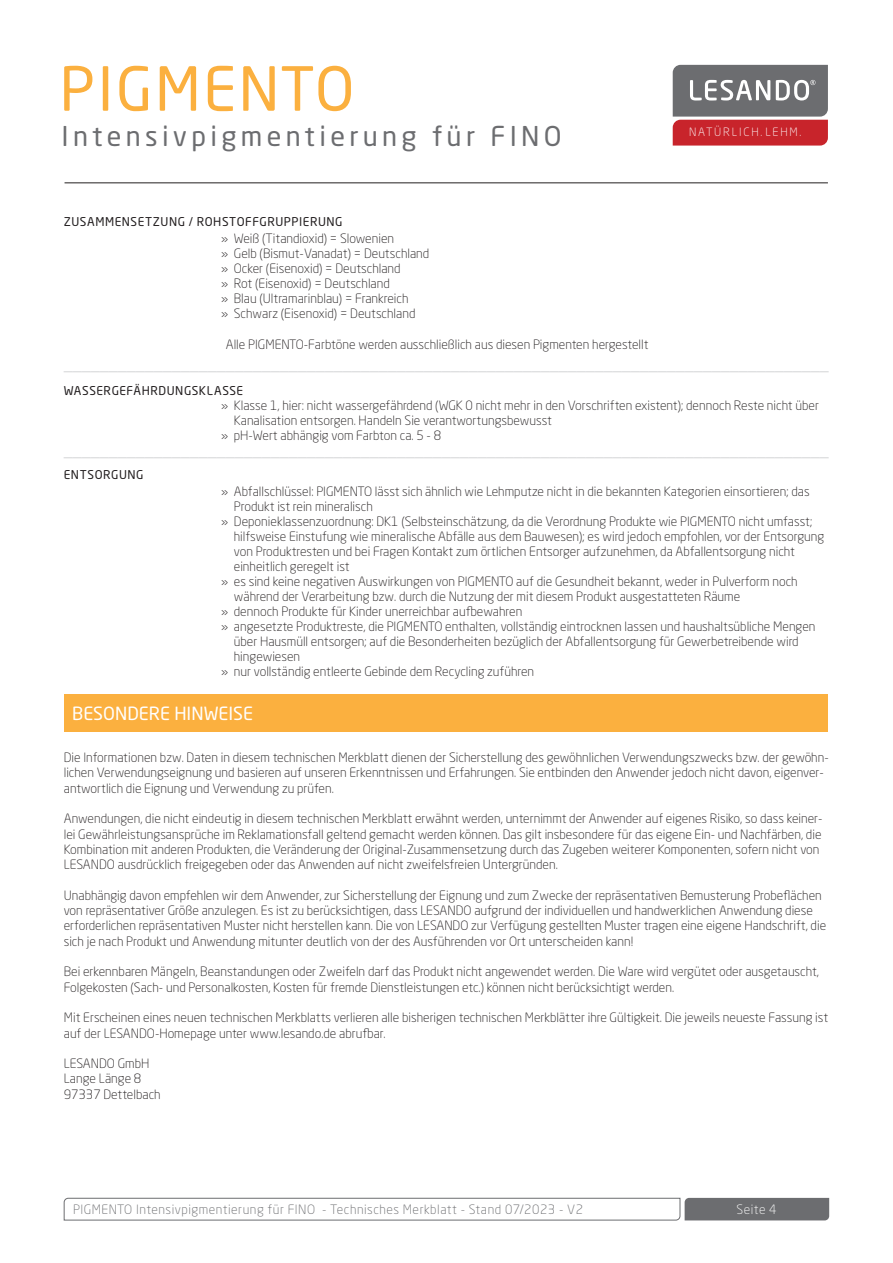
<style>
.page{position:relative;width:893px;height:1263px;background:#fff}
.page>*{position:absolute;margin:0;border:0;box-sizing:border-box;transform-origin:0 0}
.t1{font:60px "Neo Sans Pro";letter-spacing:.04em;color:#fbb03f}
.t2{font:27px "Neo Sans Pro";letter-spacing:.16em;color:#6c6d70}
.t3{font:18px "Minion Pro";color:#d1d2d4}
.t4{font:18px "Neo Sans Pro";color:#fff}
.t5{font:300 12.75px/15.3px "Neo Sans Pro";color:#231f20}
.t6{font:300 12.75px "Neo Sans Pro";letter-spacing:.04em;color:#6c6d70}
.t7{font:300 12.75px "Neo Sans Pro";letter-spacing:.04em;color:#fff}
.t8{font:12px "Neo Sans Pro";letter-spacing:.045em;color:#231f20}
.t9{font:300 11.4px "Neo Sans Pro";letter-spacing:.16em;color:#fff}
</style>
<div class="page">
<svg style="left:673px;top:65px;width:155px;height:81px;background:#9b686b"></svg>
<svg style="left:63px;top:1197px;width:766px;height:24px"></svg>
<hr style="left:65px;top:182px;width:763px;height:1px;background:#231f20">
<div style="left:64px;top:694px;width:764px;height:37px;background:#fbb03f"></div>
<h1 class="t1" style="left:60px;top:52px;width:296px">PIGMENTO</h1>
<h2 class="t2" style="left:62px;top:120px;width:502px">Intensivpigmentierung für FINO</h2>
<p class="t9" style="left:689px;top:125px;width:114px">NATÜRLICH.LEHM.</p>
<p class="t8" style="left:64px;top:214px;width:280px">ZUSAMMENSETZUNG / ROHSTOFFGRUPPIERUNG</p>
<p class="t5" style="left:221px;top:231px;width:210px">» Weiß (Titandioxid) = Slowenien<br>» Gelb (Bismut-Vanadat) = Deutschland » Ocker (Eisenoxid) = Deutschland<br>» Rot (Eisenoxid) = Deutschland<br>» Blau (Ultramarinblau) = Frankreich<br>» Schwarz (Eisenoxid) = Deutschland</p>
<p class="t5" style="left:226px;top:336px;width:424px">Alle PIGMENTO-Farbtöne werden ausschließlich aus diesen Pigmenten hergestellt</p>
<h3 class="t3" style="left:64px;top:353px;width:767px">_____________________________________________________________________________________</h3>
<p class="t8" style="left:64px;top:383px;width:181px">WASSERGEFÄHRDUNGSKLASSE</p>
<p class="t5" style="left:221px;top:398px;width:599px">» Klasse 1, hier: nicht wassergefährdend (WGK 0 nicht mehr in den Vorschriften existent); dennoch Reste nicht über</p>
<p class="t5" style="left:234px;top:413px;width:320px">Kanalisation entsorgen. Handeln Sie verantwortungsbewusst</p>
<p class="t5" style="left:221px;top:428px;width:222px">» pH-Wert abhängig vom Farbton ca. 5 - 8</p>
<h3 class="t3" style="left:64px;top:438px;width:767px">_____________________________________________________________________________________</h3>
<p class="t8" style="left:64px;top:467px;width:81px">ENTSORGUNG</p>
<p class="t5" style="left:221px;top:483px;width:590px">» Abfallschlüssel: PIGMENTO lässt sich ähnlich wie Lehmputze nicht in die bekannten Kategorien einsortieren; das</p>
<p class="t5" style="left:234px;top:498px;width:140px">Produkt ist rein mineralisch</p>
<p class="t5" style="left:221px;top:513px;width:593px">» Deponieklassenzuordnung: DK1 (Selbsteinschätzung, da die Verordnung Produkte wie PIGMENTO nicht umfasst;</p>
<p class="t5" style="left:234px;top:528px;width:592px">hilfsweise Einstufung wie mineralische Abfälle aus dem Bauwesen); es wird jedoch empfohlen, vor der Entsorgung</p>
<p class="t5" style="left:234px;top:543px;width:563px">von Produktresten und bei Fragen Kontakt zum örtlichen Entsorger aufzunehmen, da Abfallentsorgung nicht</p>
<p class="t5" style="left:234px;top:558px;width:117px">einheitlich geregelt ist</p>
<p class="t5" style="left:221px;top:573px;width:578px">» es sind keine negativen Auswirkungen von PIGMENTO auf die Gesundheit bekannt, weder in Pulverform noch</p>
<p class="t5" style="left:234px;top:588px;width:508px">während der Verarbeitung bzw. durch die Nutzung der mit diesem Produkt ausgestatteten Räume</p>
<p class="t5" style="left:221px;top:603px;width:303px">» dennoch Produkte für Kinder unerreichbar aufbewahren</p>
<p class="t5" style="left:221px;top:618px;width:596px">» angesetzte Produktreste, die PIGMENTO enthalten, vollständig eintrocknen lassen und haushaltsübliche Mengen</p>
<p class="t5" style="left:234px;top:633px;width:566px">über Hausmüll entsorgen; auf die Besonderheiten bezüglich der Abfallentsorgung für Gewerbetreibende wird</p>
<p class="t5" style="left:234px;top:648px;width:68px">hingewiesen</p>
<p class="t5" style="left:221px;top:663px;width:315px">» nur vollständig entleerte Gebinde dem Recycling zuführen</p>
<h3 class="t4" style="left:72px;top:702px;width:182px">BESONDERE HINWEISE</h3>
<p class="t5" style="left:64px;top:750px;width:766px">Die Informationen bzw. Daten in diesem technischen Merkblatt dienen der Sicherstellung des gewöhnlichen Verwendungszwecks bzw. der gewöhn&shy;lichen Verwendungseignung und basieren auf unseren Erkenntnissen und Erfahrungen. Sie entbinden den Anwender jedoch nicht davon, eigenver&shy;antwortlich die Eignung und Verwendung zu prüfen.</p>
<p class="t5" style="left:64px;top:811px;width:760px">Anwendungen, die nicht eindeutig in diesem technischen Merkblatt erwähnt werden, unternimmt der Anwender auf eigenes Risiko, so dass keiner&shy;lei Gewährleistungsansprüche im Reklamationsfall geltend gemacht werden können. Das gilt insbesondere für das eigene Ein- und Nachfärben, die Kombination mit anderen Produkten, die Veränderung der Original-Zusammensetzung durch das Zugeben weiterer Komponenten, sofern nicht von LESANDO ausdrücklich freigegeben oder das Anwenden auf nicht zweifelsfreien Untergründen.</p>
<p class="t5" style="left:64px;top:887px;width:764px">Unabhängig davon empfehlen wir dem Anwender, zur Sicherstellung der Eignung und zum Zwecke der repräsentativen Bemusterung Probeflächen von repräsentativer Größe anzulegen. Es ist zu berücksichtigen, dass LESANDO aufgrund der individuellen und handwerklichen Anwendung diese erforderlichen repräsentativen Muster nicht herstellen kann. Die von LESANDO zur Verfügung gestellten Muster tragen eine eigene Handschrift, die sich je nach Produkt und Anwendung mitunter deutlich von der des Ausführenden vor Ort unterscheiden kann!</p>
<p class="t5" style="left:64px;top:964px;width:757px">Bei erkennbaren Mängeln, Beanstandungen oder Zweifeln darf das Produkt nicht angewendet werden. Die Ware wird vergütet oder ausgetauscht,<br>Folgekosten (Sach- und Personalkosten, Kosten für fremde Dienstleistungen etc.) können nicht berücksichtigt werden.</p>
<p class="t5" style="left:64px;top:1010px;width:766px">Mit Erscheinen eines neuen technischen Merkblatts verlieren alle bisherigen technischen Merkblätter ihre Gültigkeit. Die jeweils neueste Fassung ist auf der LESANDO-Homepage unter www.lesando.de abrufbar.</p>
<p class="t5" style="left:64px;top:1056px;width:98px">LESANDO GmbH<br>Lange Länge 8<br>97337 Dettelbach</p>
<p class="t6" style="left:73px;top:1202px;width:512px">PIGMENTO Intensivpigmentierung für FINO - Technisches Merkblatt - Stand 07/2023 - V2</p>
<p class="t7" style="left:737px;top:1202px;width:42px">Seite 4</p>
</div>
